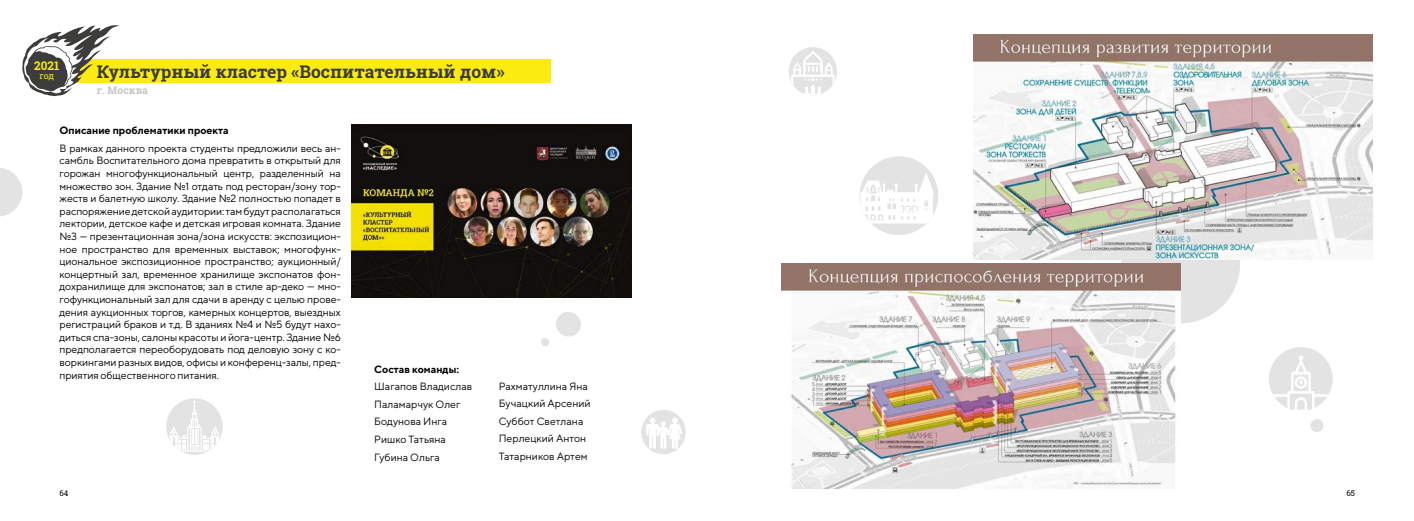
<style>
.page{position:relative;width:1414px;height:521px;background:#fff}
.page>*{position:absolute;margin:0;border:0;box-sizing:border-box;transform-origin:0 0}
.t1{font:700 17.5px "Roboto Slab";color:#3c3c3b}
.t2{font:700 11.9px "Roboto Slab";color:#fcea10}
.t3{font:10.5px/12.6px "TT Norms";color:#000}
.t4{font:700 10.5px "TT Norms";color:#000}
.t5{font:700 10.5px "Roboto Slab";color:#c6c6c6}
.t6{font:8.84px "Roboto Slab";color:#fcea10}
.t7{font:7.88px "Roboto Slab";color:#000}
</style>
<div class="page">
<div style="left:1121px;top:204px;width:119px;height:119px;background:#e3e3e3;border-radius:50%"></div>
<div style="left:60px;top:60px;width:491px;height:23px;background:#fceb0f"></div>
<svg style="left:22px;top:25px;width:97px;height:71px"></svg>
<img style="left:351px;top:124px;width:281px;height:173px">
<svg style="left:0;top:168px;width:22px;height:48px"></svg>
<svg style="left:541px;top:312px;width:40px;height:34px"></svg>
<div style="left:1269px;top:347px;width:64px;height:64px;background:#e3e3e3;border-radius:50%"></div>
<svg style="left:1272px;top:354px;width:57px;height:57px"></svg>
<div style="left:1310px;top:419px;width:13px;height:13px;background:#e3e3e3;border-radius:50%"></div>
<div style="left:166px;top:398px;width:57px;height:57px;background:#e3e3e3;border-radius:50%"></div>
<svg style="left:169px;top:400px;width:50px;height:52px"></svg>
<div style="left:641px;top:410px;width:45px;height:44px;background:#e3e3e3;border-radius:50%"></div>
<svg style="left:646px;top:418px;width:36px;height:31px"></svg>
<div style="left:859px;top:156px;width:79px;height:79px;background:#e3e3e3;border-radius:50%"></div>
<svg style="left:859px;top:173px;width:75px;height:50px"></svg>
<img style="left:973px;top:35px;width:399px;height:224px">
<img style="left:781px;top:264px;width:399px;height:224px">
<div style="left:789px;top:47px;width:48px;height:48px;background:#e3e3e3;border-radius:50%"></div>
<svg style="left:791px;top:50px;width:43px;height:45px"></svg>
<p class="t2" style="left:34px;top:58px;width:27px">2021</p>
<p class="t6" style="left:39px;top:70px;width:16px">год</p>
<h1 class="t1" style="left:97px;top:60px;width:409px">Культурный кластер «Воспитательный дом»</h1>
<p class="t5" style="left:97px;top:83px;width:53px">г. Москва</p>
<p class="t4" style="left:60px;top:124px;width:171px">Описание проблематики проекта</p>
<p class="t3" style="left:60px;top:141px;width:283px;text-align:justify">В рамках данного проекта студенты предложили весь ан&shy;самбль Воспитательного дома превратить в открытый для горожан многофункциональный центр, разделенный на множество зон. Здание №1 отдать под ресторан/зону тор&shy;жеств и балетную школу. Здание №2 полностью попадет в распоряжение детской аудитории: там будут располагаться лектории, детское кафе и детская игровая комната. Здание №3 — презентационная зона/зона искусств: экспозицион&shy;ное пространство для временных выставок; многофунк&shy;циональное экспозиционное пространство; аукционный/ концертный зал, временное хранилище экспонатов фон&shy;дохранилище для экспонатов; зал в стиле ар-деко — мно&shy;гофункциональный зал для сдачи в аренду с целью прове&shy;дения аукционных торгов, камерных концертов, выездных регистраций браков и т.д. В зданиях №4 и №5 будут нахо&shy;диться спа-зоны, салоны красоты и йога-центр. Здание №6 предполагается переоборудовать под деловую зону с ко&shy;воркингами разных видов, офисы и конференц-залы, пред&shy;приятия общественного питания.</p>
<p class="t4" style="left:374px;top:362px;width:86px">Cостав команды:</p>
<p class="t3" style="left:374px;top:378px;width:99px;line-height:17.6px">Шагапов Владислав<br>Паламарчук Олег<br>Бодунова Инга<br>Ришко Татьяна<br>Губина Ольга</p>
<p class="t3" style="left:499px;top:377px;width:93px;line-height:17.6px">Рахматуллина Яна<br>Бучацкий Арсений<br>Суббот Светлана<br>Перлецкий Антон<br>Татарников Артем</p>
<p class="t7" style="left:60px;top:487px;width:10px">64</p>
<p class="t7" style="left:1346px;top:487px;width:10px">65</p>
</div>
